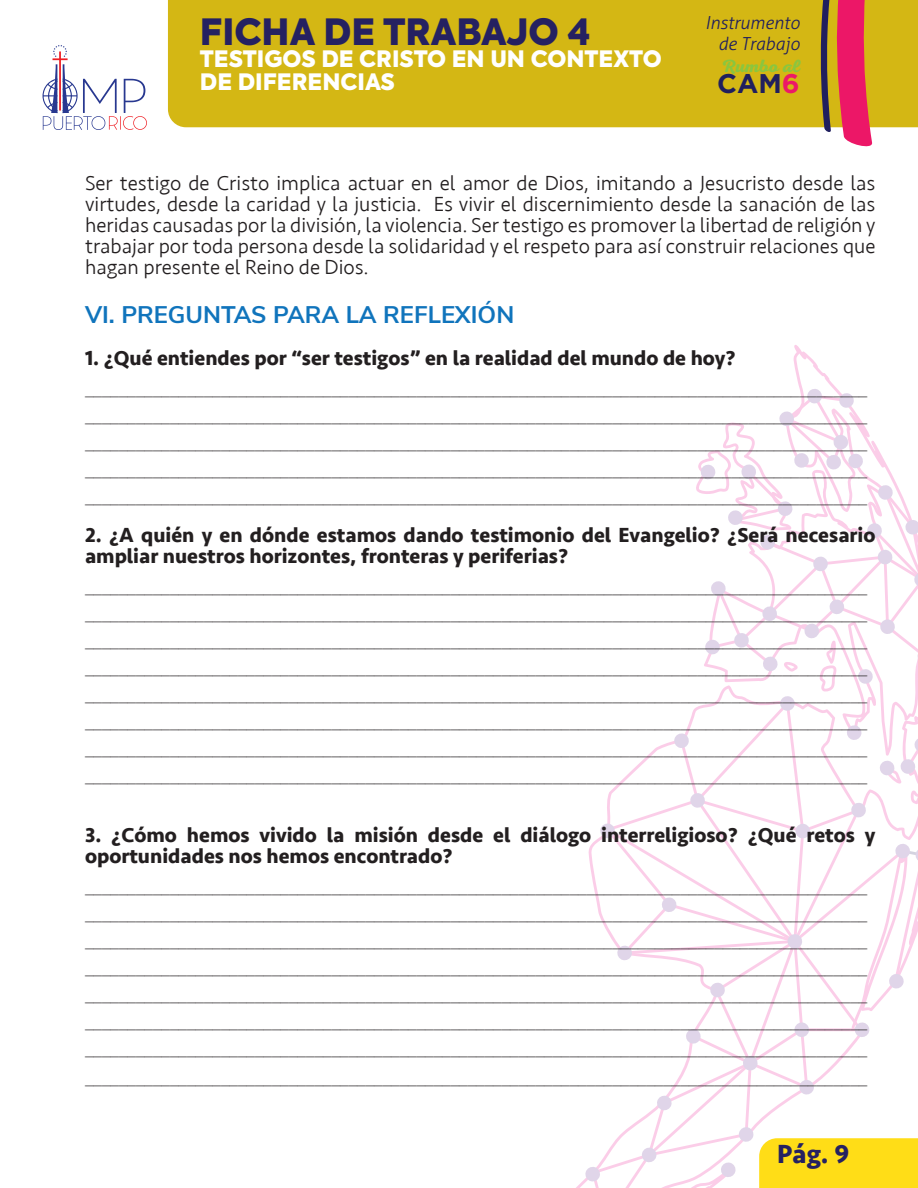
<style>
.page{position:relative;width:918px;height:1188px;background:#fff}
.page>*{position:absolute;margin:0;border:0;box-sizing:border-box;transform-origin:0 0}
.t1{font:900 36px "Axiforma";color:#252161}
.t2{font:700 27px "Seravek";color:#252161}
.t3{font:700 27px "Gotham";color:#201f5e}
.Title_3{font:700 24px "Nunito Sans";color:#1074bc}
.t4{font:900 22.5px/22.5px "Axiforma";color:#fff}
.texto{font:300 21px/21px "Seravek";color:#231f20;text-align:justify}
.texto-2{font:700 21px/21px "Seravek";color:#231f20}
.t5{font:italic 300 18px/21.6px "Aller";color:#201f5e;text-align:right}
.t6{font:18px "Nexa Script Trial Bold";color:#8bc63e}
.s1{color:#ec1968}
</style>
<div class="page">
<div style="left:168px;top:0;width:652px;height:127px;background:#d4b714"></div>
<svg style="left:820px;top:0;width:98px;height:147px;background:#d48a46"></svg>
<svg style="left:43px;top:45px;width:104px;height:85px"></svg>
<svg style="left:585px;top:388px;width:333px;height:800px"></svg>
<h1 class="t1" style="left:200px;top:6px;width:392px">FICHA DE TRABAJO 4</h1>
<p class="t4" style="left:200px;top:48px;width:463px">TESTIGOS DE CRISTO EN UN CONTEXTO<br>DE DIFERENCIAS</p>
<p class="t5" style="left:705px;top:12px;width:96px">Instrumento de Trabajo</p>
<p class="t6" style="left:722px;top:56px;width:80px">Rumbo al</p>
<p class="t3" style="left:717px;top:68px;width:84px">CAM<span class="s1">6</span></p>
<p class="texto" style="left:85px;top:172px;width:792px">Ser testigo de Cristo implica actuar en el amor de Dios, imitando a Jesucristo desde las virtudes, desde la caridad y la justicia. Es vivir el discernimiento desde la sanación de las heridas causadas por la división, la violencia. Ser testigo es promover la libertad de religión y trabajar por toda persona desde la solidaridad y el respeto para así construir relaciones que hagan presente el Reino de Dios.</p>
<p class="Title_3" style="left:85px;top:297px;width:431px">VI. PREGUNTAS PARA LA REFLEXIÓN</p>
<p class="texto-2" style="left:85px;top:347px;width:652px">1. ¿Qué entiendes por “ser testigos” en la realidad del mundo de hoy?</p>
<p class="texto" style="left:85px;top:375px;width:784px">____________________________________________________________________________________________</p>
<p class="texto" style="left:85px;top:402px;width:784px">____________________________________________________________________________________________</p>
<p class="texto" style="left:85px;top:429px;width:784px">____________________________________________________________________________________________</p>
<p class="texto" style="left:85px;top:456px;width:784px">____________________________________________________________________________________________</p>
<p class="texto" style="left:85px;top:483px;width:784px">____________________________________________________________________________________________</p>
<p class="texto-2" style="left:85px;top:524px;width:792px">2. ¿A quién y en dónde estamos dando testimonio del Evangelio? ¿Será necesario ampliar nuestros horizontes, fronteras y periferias?</p>
<p class="texto" style="left:85px;top:573px;width:784px">____________________________________________________________________________________________</p>
<p class="texto" style="left:85px;top:600px;width:784px">____________________________________________________________________________________________</p>
<p class="texto" style="left:85px;top:627px;width:784px">____________________________________________________________________________________________</p>
<p class="texto" style="left:85px;top:654px;width:784px">____________________________________________________________________________________________</p>
<p class="texto" style="left:85px;top:681px;width:784px">____________________________________________________________________________________________</p>
<p class="texto" style="left:85px;top:708px;width:784px">____________________________________________________________________________________________</p>
<p class="texto" style="left:85px;top:735px;width:784px">____________________________________________________________________________________________</p>
<p class="texto" style="left:85px;top:762px;width:784px">____________________________________________________________________________________________</p>
<p class="texto-2" style="left:85px;top:824px;width:792px">3. ¿Cómo hemos vivido la misión desde el diálogo interreligioso? ¿Qué retos y oportunidades nos hemos encontrado?</p>
<p class="texto" style="left:85px;top:873px;width:784px">____________________________________________________________________________________________</p>
<p class="texto" style="left:85px;top:900px;width:784px">____________________________________________________________________________________________</p>
<p class="texto" style="left:85px;top:927px;width:784px">____________________________________________________________________________________________</p>
<p class="texto" style="left:85px;top:954px;width:784px">____________________________________________________________________________________________</p>
<p class="texto" style="left:85px;top:981px;width:784px">____________________________________________________________________________________________</p>
<p class="texto" style="left:85px;top:1008px;width:784px">____________________________________________________________________________________________</p>
<p class="texto" style="left:85px;top:1035px;width:784px">____________________________________________________________________________________________</p>
<p class="texto" style="left:85px;top:1064px;width:784px">____________________________________________________________________________________________</p>
<p class="t2" style="left:777px;top:1133px;width:74px">Pág. 9</p>
</div>
